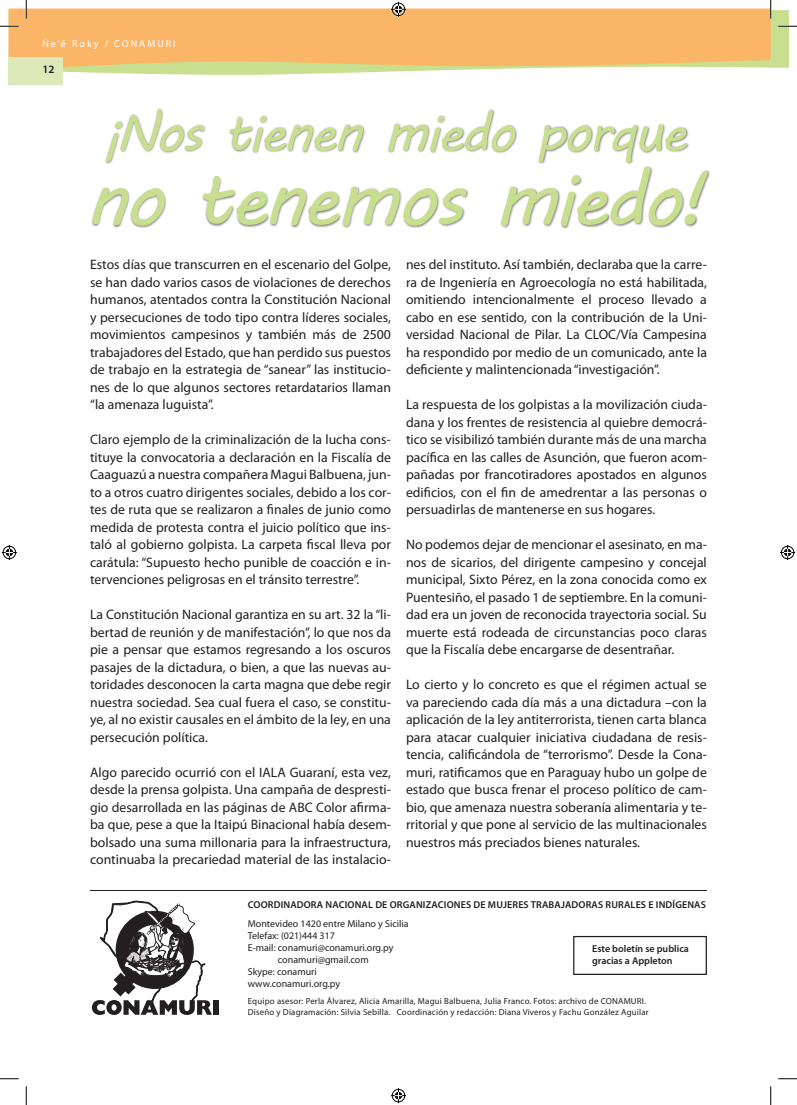
<style>
.page{position:relative;width:797px;height:1105px;background:#fff}
.page>*{position:absolute;margin:0;border:0;box-sizing:border-box;transform-origin:0 0}
.t1{font:75px "MV Boli";letter-spacing:-.045em;color:#c7df8e}
.t2{font:52.5px "MV Boli";letter-spacing:-.045em;color:#c7df8e}
.t3{font:13.75px/17.5px "Myriad Pro";color:#231f20;text-align:justify}
.t4{font:600 11.25px "Myriad Pro";color:#231f20}
.t5{font:10px "Myriad Pro";color:#231f20}
.t6{font:600 10px "Myriad Pro";letter-spacing:.015em;color:#231f20}
.t7{font:10px "Myriad Pro";letter-spacing:.2em;color:#fff}
.t8{font:8.75px "Myriad Pro";letter-spacing:.02em;color:#231f20}
</style>
<div class="page">
<svg style="left:63px;top:71px;width:346px;height:4px"></svg>
<svg style="left:9px;top:9px;width:761px;height:62px;background:#f6ba6d"></svg>
<div style="left:91px;top:108px;width:619px;height:121px;background:#231f20;opacity:.55"></div>
<svg style="left:92px;top:901px;width:120px;height:114px"></svg>
<div style="left:213px;top:1000px;width:5px;height:15px;background:#231f20"></div>
<hr style="left:90px;top:890px;width:617px;height:1px;background:#231f20">
<div style="left:573px;top:936px;width:134px;height:39px;border:1px solid #231f20"></div>
<div style="left:9px;top:57px;width:54px;height:27px;background:#dceab9"></div>
<svg style="left:0;top:25px;width:19px;height:2px"></svg>
<svg style="left:0;top:1078px;width:19px;height:1px"></svg>
<svg style="left:778px;top:1078px;width:19px;height:1px"></svg>
<svg style="left:25px;top:0;width:2px;height:19px"></svg>
<svg style="left:25px;top:1086px;width:2px;height:19px"></svg>
<svg style="left:770px;top:0;width:27px;height:68px"></svg>
<svg style="left:770px;top:1086px;width:1px;height:19px"></svg>
<svg style="left:391px;top:2px;width:15px;height:15px"></svg>
<svg style="left:391px;top:1088px;width:15px;height:15px"></svg>
<svg style="left:2px;top:545px;width:15px;height:15px"></svg>
<svg style="left:780px;top:545px;width:15px;height:15px"></svg>
<p class="t7" style="left:42px;top:38px;width:135px">Ñe’ê Roky / CONAMURI</p>
<p class="t4" style="left:42px;top:62px;width:14px">12</p>
<p class="t2" style="left:105px;top:97px;width:582px">¡Nos tienen miedo porque</p>
<p class="t1" style="left:86px;top:147px;width:620px">no tenemos miedo!</p>
<p class="t3" style="left:90px;top:255px;width:302px">Estos días que transcurren en el escenario del Golpe, se han dado varios casos de violaciones de derechos humanos, atentados contra la Constitución Nacional y persecuciones de todo tipo contra líderes sociales, movimientos campesinos y también más de 2500 trabajadores del Estado, que han perdido sus puestos de trabajo en la estrategia de “sanear” las institucio&shy;nes de lo que algunos sectores retardatarios llaman “la amenaza luguista”.</p>
<p class="t3" style="left:90px;top:430px;width:302px">Claro ejemplo de la criminalización de la lucha cons&shy;tituye la convocatoria a declaración en la Fiscalía de</p>
<p class="t3" style="left:90px;top:465px;width:302px">Caaguazú a nuestra compañera Magui Balbuena, jun&shy;to a otros cuatro dirigentes sociales, debido a los cor&shy;tes de ruta que se realizaron a finales de junio como medida de protesta contra el juicio político que ins&shy;taló al gobierno golpista. La carpeta fiscal lleva por carátula: “Supuesto hecho punible de coacción e in&shy;tervenciones peligrosas en el tránsito terrestre”.</p>
<p class="t3" style="left:90px;top:605px;width:302px">La Constitución Nacional garantiza en su art. 32 la “li&shy;bertad de reunión y de manifestación”, lo que nos da pie a pensar que estamos regresando a los oscuros pasajes de la dictadura, o bien, a que las nuevas au&shy;toridades desconocen la carta magna que debe regir nuestra sociedad. Sea cual fuera el caso, se constitu&shy;ye, al no existir causales en el ámbito de la ley, en una persecución política.</p>
<p class="t3" style="left:90px;top:763px;width:302px">Algo parecido ocurrió con el IALA Guaraní, esta vez, desde la prensa golpista. Una campaña de despresti&shy;gio desarrollada en las páginas de ABC Color afirma&shy;ba que, pese a que la Itaipú Binacional había desem&shy;bolsado una suma millonaria para la infraestructura, continuaba la precariedad material de las instalacio-</p>
<p class="t3" style="left:406px;top:255px;width:302px">nes del instituto. Así también, declaraba que la carre&shy;ra de Ingeniería en Agroecología no está habilitada, omitiendo intencionalmente el proceso llevado a cabo en ese sentido, con la contribución de la Uni&shy;versidad Nacional de Pilar. La CLOC/Vía Campesina ha respondido por medio de un comunicado, ante la deficiente y malintencionada “investigación”.</p>
<p class="t3" style="left:406px;top:395px;width:302px">La respuesta de los golpistas a la movilización ciuda&shy;dana y los frentes de resistencia al quiebre democrá&shy;tico se visibilizó también durante más de una marcha pacífica en las calles de Asunción, que fueron acom&shy;pañadas por francotiradores apostados en algunos edificios, con el fin de amedrentar a las personas o persuadirlas de mantenerse en sus hogares.</p>
<p class="t3" style="left:406px;top:535px;width:302px">No podemos dejar de mencionar el asesinato, en ma&shy;nos de sicarios, del dirigente campesino y concejal municipal, Sixto Pérez, en la zona conocida como ex Puentesiño, el pasado 1 de septiembre. En la comuni&shy;dad era un joven de reconocida trayectoria social. Su muerte está rodeada de circunstancias poco claras que la Fiscalía debe encargarse de desentrañar.</p>
<p class="t3" style="left:406px;top:675px;width:302px">Lo cierto y lo concreto es que el régimen actual se va pareciendo cada día más a una dictadura –con la aplicación de la ley antiterrorista, tienen carta blanca para atacar cualquier iniciativa ciudadana de resis&shy;tencia, calificándola de “terrorismo”. Desde la Cona&shy;muri, ratificamos que en Paraguay hubo un golpe de estado que busca frenar el proceso político de cam&shy;bio, que amenaza nuestra soberanía alimentaria y te&shy;rritorial y que pone al servicio de las multinacionales nuestros más preciados bienes naturales.</p>
<p class="t6" style="left:248px;top:898px;width:459px">COORDINADORA NACIONAL DE ORGANIZACIONES DE MUJERES TRABAJADORAS RURALES E INDÍGENAS</p>
<p class="t5" style="left:248px;top:917px;width:162px">Montevideo 1420 entre Milano y Sicilia</p>
<p class="t5" style="left:248px;top:929px;width:89px">Telefax: (021)444 317</p>
<p class="t5" style="left:248px;top:941px;width:147px">E-mail: conamuri@conamuri.org.py</p>
<p class="t5" style="left:278px;top:953px;width:92px">conamuri@gmail.com</p>
<p class="t5" style="left:248px;top:965px;width:71px">Skype: conamuri</p>
<p class="t5" style="left:248px;top:977px;width:94px">www.conamuri.org.py</p>
<p class="t6" style="left:592px;top:942px;width:98px">Este boletín se publica</p>
<p class="t6" style="left:592px;top:954px;width:82px">gracias a Appleton</p>
<p class="t8" style="left:248px;top:996px;width:399px">Equipo asesor: Perla Álvarez, Alicia Amarilla, Magui Balbuena, Julia Franco. Fotos: archivo de CONAMURI.</p>
<p class="t8" style="left:248px;top:1006px;width:402px">Diseño y Diagramación: Silvia Sebilla. Coordinación y redacción: Diana Viveros y Fachu González Aguilar</p>
</div>
